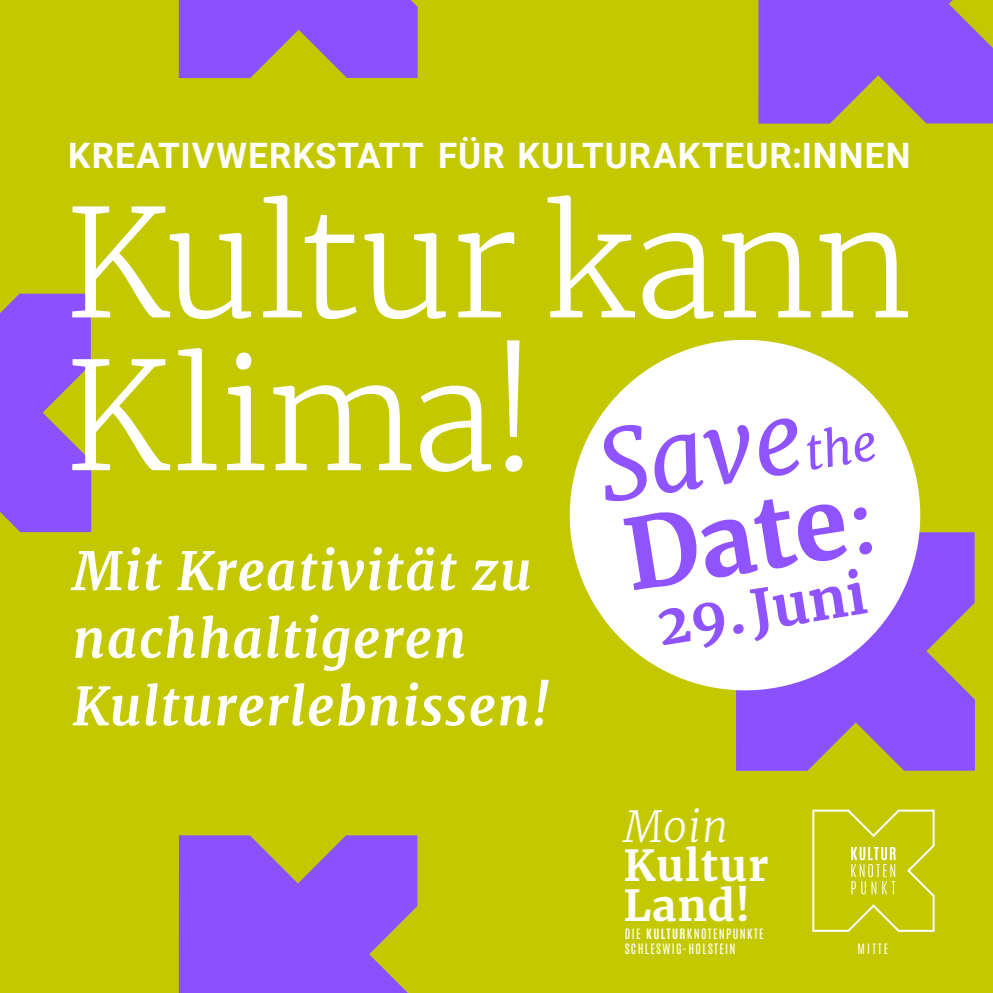
<style>
.page{position:relative;width:993px;height:993px;background:#fff}
.page>*{position:absolute;margin:0;border:0;box-sizing:border-box;transform-origin:0 0}
.t1{font:300 149.28px/152.6px "Merriweather";letter-spacing:-.015em;color:#fff}
.t2{font:italic 96.95px/91.2px "Merriweather";color:#8f53ff}
.t3{font:700 55.65px "Merriweather";color:#8f53ff}
.t4{font:italic 700 52.5px/67.5px "Merriweather";letter-spacing:.03em;color:#fff}
.t5{font:700 42.7px/39.7px "Merriweather";letter-spacing:.02em;color:#fff}
.t6{font:italic 300 42.7px "Merriweather";color:#fff}
.t7{font:700 35px "Roboto";letter-spacing:.03em;color:#fff}
.t8{font:12.08px/15.2px "Antonio";letter-spacing:.11em;color:#fff}
.t9{font:300 12.08px "Antonio";letter-spacing:.185em;color:#fff}
.s1{font-size:48.82px}
.s2{font-weight:700;font-style:normal}
.s3{font-style:normal;font-size:84.35px}
.s4{font-size:40.43px}
.s5{font-weight:700}
</style>
<div class="page">
<div style="left:0;top:0;width:992px;height:992px;background:#c4c801"></div>
<svg style="left:179px;top:0;width:238px;height:78px;background:#9360de"></svg>
<svg style="left:758px;top:0;width:234px;height:124px;background:#925fdf"></svg>
<svg style="left:736px;top:532px;width:238px;height:238px;fill:#8c51ff"></svg>
<svg style="left:0;top:293px;width:91px;height:239px;background:#925fdf"></svg>
<svg style="left:569px;top:339px;width:352px;height:352px;fill:#fff"></svg>
<svg style="left:812px;top:809px;width:122px;height:122px"></svg>
<svg style="left:179px;top:835px;width:238px;height:157px;background:#925fdf"></svg>
<p class="t7" style="left:68px;top:131px;width:843px">KREATIVWERKSTATT FÜR KULTURAKTEUR:INNEN</p>
<h1 class="t1" style="left:64px;top:188px;width:850px">Kultur kann<br>Klima!</h1>
<h2 class="t2" style="left:590px;top:423px;width:281px;rotate:-9deg">Save<span class="s1">the<br></span><span class="s2">Date</span><span class="s3">:</span></h2>
<p class="t4" style="left:73px;top:537px;width:478px">Mit Kreativität zu nachhaltigeren<br>Kulturerlebnissen!</p>
<p class="t3" style="left:651px;top:590px;width:213px;rotate:-9deg">29. Juni</p>
<p class="t6" style="left:623px;top:799px;width:106px">Moin</p>
<p class="t5" style="left:623px;top:845px;width:146px">Kultur<br>Land<span class="s4">!</span></p>
<p class="t8" style="left:624px;top:925px;width:140px">DIE <span class="s5">KULTUR</span>KNOTENPUNKTE<br>SCHLESWIG-HOLSTEIN</p>
<p class="t9" style="left:857px;top:939px;width:32px">MITTE</p>
</div>
